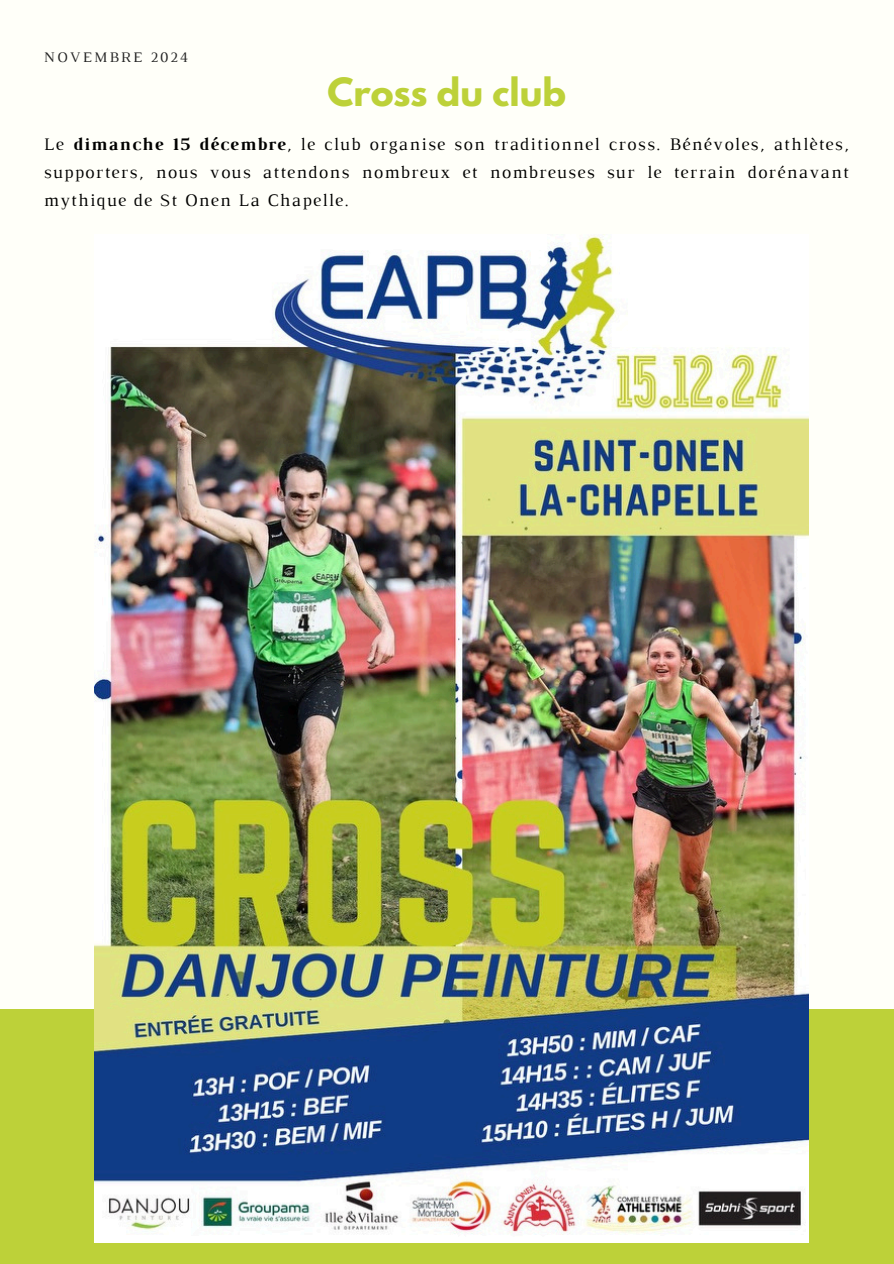
<style>
.page{position:relative;width:894px;height:1264px;background:#fff}
.page>*{position:absolute;margin:0;border:0;box-sizing:border-box;transform-origin:0 0}
.t1{font:700 34.5px "League Spartan";color:#bdd139}
.t2{font:18px/28.2px "Luthier";letter-spacing:.07em;color:#000;text-align:justify}
.t3{font:14.85px "Luthier";letter-spacing:.14em;color:#222}
.s1{font-weight:700}
</style>
<div class="page">
<div style="left:0;top:0;width:893px;height:1263px;background:#fffff9"></div>
<div style="left:0;top:1009px;width:893px;height:254px;background:#bdd139"></div>
<img style="left:94px;top:234px;width:714px;height:1008px">
<p class="t3" style="left:44px;top:52px;width:146px">NOVEMBRE 2024</p>
<h1 class="t1" style="left:327px;top:75px;width:240px">Cross du club</h1>
<h2 class="t2" style="left:44px;top:131px;width:806px">Le <span class="s1">dimanche 15 décembre</span>, le club organise son traditionnel cross. Bénévoles, athlètes, supporters, nous vous attendons nombreux et nombreuses sur le terrain dorénavant mythique de St Onen La Chapelle.</h2>
</div>
